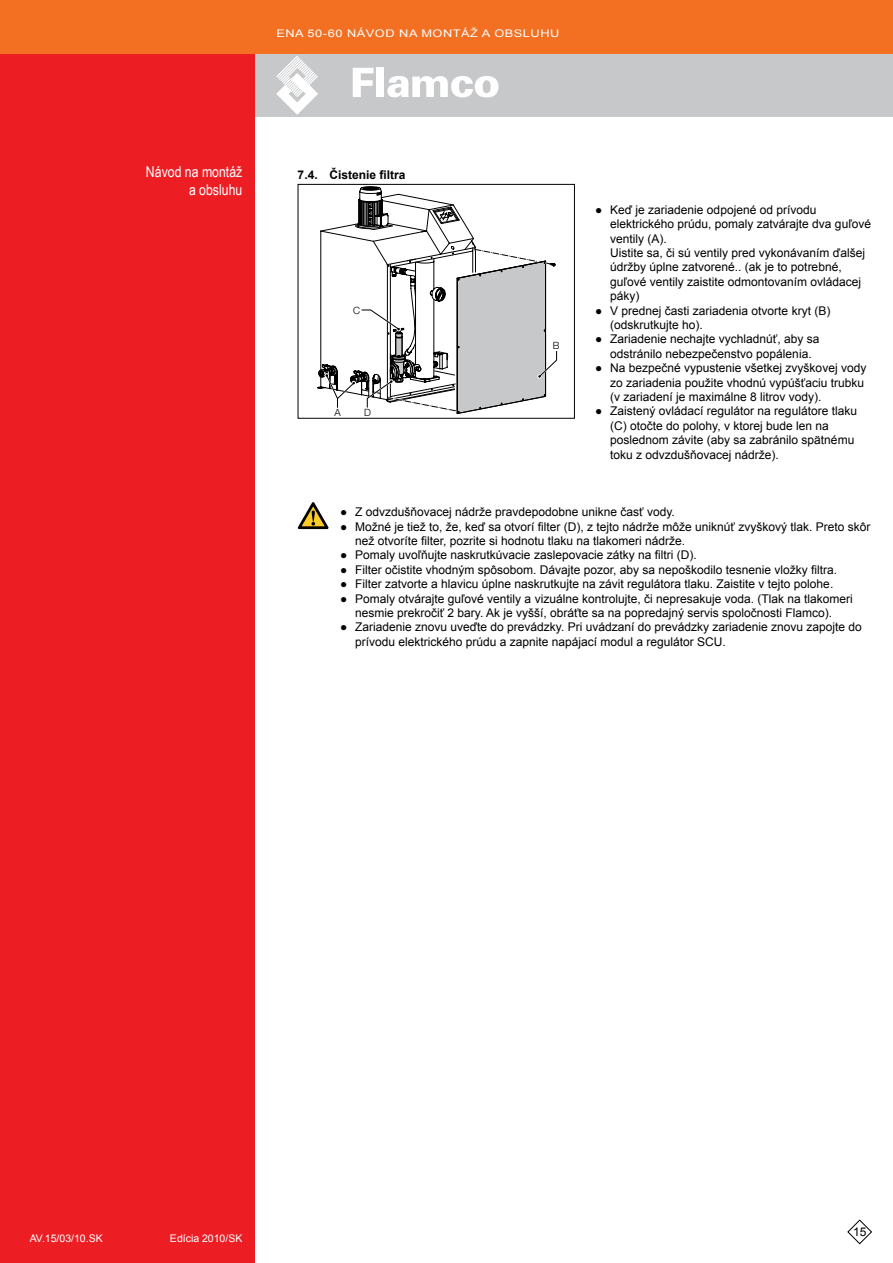
<style>
.page{position:relative;width:893px;height:1263px;background:#fff}
.page>*{position:absolute;margin:0;border:0;box-sizing:border-box;transform-origin:0 0}
.t1{font:15px/18px "Arial Narrow";color:#fff;text-align:right}
.t2{font:12px/14.4px "Arial";color:#000}
.t3{font:700 12px "Arial";color:#000}
.t4{font:10.5px "Arial";letter-spacing:.04em;color:#fff;scale:1.22 1}
.t5{font:10.5px "Arial";letter-spacing:.04em;color:#fff}
.t6{font:10.5px "Arial";color:#fff}
.t7{font:300 10.05px "Helvetica Neue";color:#000}
.s1{color:#010000}
</style>
<div class="page">
<div style="left:0;top:53px;width:893px;height:64px;background:#c7c8ca"></div>
<div style="left:0;top:0;width:255px;height:1263px;background:#ed1d24"></div>
<svg style="left:847px;top:1219px;width:25px;height:25px"></svg>
<div style="left:0;top:0;width:893px;height:53px;background:#f36f21"></div>
<svg style="left:276px;top:56px;width:42px;height:59px"></svg>
<svg style="left:353px;top:68px;width:20px;height:29px"></svg>
<div style="left:376px;top:68px;width:8px;height:29px;background:#fff"></div>
<svg style="left:387px;top:76px;width:111px;height:21px"></svg>
<svg style="left:317px;top:186px;width:241px;height:228px"></svg>
<div style="left:298px;top:184px;width:277px;height:235px;border:1px solid #000"></div>
<svg style="left:298px;top:502px;width:31px;height:27px"></svg>
<p class="t4" style="left:276px;top:27px;width:233px">ENA 50-60 NÁVOD NA MONTÁŽ A OBSLUHU</p>
<p class="t1" style="left:146px;top:162px;width:98px">Návod na montáž a obsluhu</p>
<p class="t3" style="left:298px;top:167px;width:109px"><span class="s1">7.4.</span> Čistenie filtra</p>
<p class="t7" style="left:353px;top:304px;width:9px">C</p>
<p class="t7" style="left:334px;top:406px;width:8px">A</p>
<p class="t7" style="left:364px;top:406px;width:8px">D</p>
<p class="t7" style="left:553px;top:339px;width:8px">B</p>
<p class="t2" style="left:610px;top:202px;width:262px;text-indent:-15px">● Keď je zariadenie odpojené od prívodu elektrického prúdu, pomaly zatvárajte dva guľové ventily (A).<br>Uistite sa, či sú ventily pred vykonávaním ďalšej údržby úplne zatvorené.. (ak je to potrebné, guľové ventily zaistite odmontovaním ovládacej páky)</p>
<p class="t2" style="left:610px;top:303px;width:222px;text-indent:-15px">● V prednej časti zariadenia otvorte kryt (B) (odskrutkujte ho).</p>
<p class="t2" style="left:595px;top:332px;width:226px;text-align:center">● Zariadenie nechajte vychladnúť, aby sa odstránilo nebezpečenstvo popálenia.</p>
<p class="t2" style="left:610px;top:361px;width:258px;text-indent:-15px">● Na bezpečné vypustenie všetkej zvyškovej vody zo zariadenia použite vhodnú vypúšťaciu trubku (v zariadení je maximálne 8 litrov vody).</p>
<p class="t2" style="left:610px;top:404px;width:248px;text-indent:-15px">● Zaistený ovládací regulátor na regulátore tlaku (C) otočte do polohy, v ktorej bude len na poslednom závite (aby sa zabránilo spätnému toku z odvzdušňovacej nádrže).</p>
<p class="t2" style="left:340px;top:505px;width:336px">● Z odvzdušňovacej nádrže pravdepodobne unikne časť vody.</p>
<p class="t2" style="left:355px;top:519px;width:517px;text-indent:-15px">● Možné je tiež to, že, keď sa otvorí filter (D), z tejto nádrže môže uniknúť zvyškový tlak. Preto skôr než otvoríte filter, pozrite si hodnotu tlaku na tlakomeri nádrže.</p>
<p class="t2" style="left:340px;top:548px;width:358px">● Pomaly uvoľňujte naskrutkúvacie zaslepovacie zátky na filtri (D).</p>
<p class="t2" style="left:340px;top:562px;width:499px">● Filter očistite vhodným spôsobom. Dávajte pozor, aby sa nepoškodilo tesnenie vložky filtra.</p>
<p class="t2" style="left:340px;top:577px;width:495px">● Filter zatvorte a hlavicu úplne naskrutkujte na závit regulátora tlaku. Zaistite v tejto polohe.</p>
<p class="t2" style="left:340px;top:591px;width:514px;text-align:center">● Pomaly otvárajte guľové ventily a vizuálne kontrolujte, či nepresakuje voda. (Tlak na tlakomeri nesmie prekročiť 2 bary. Ak je vyšší, obráťte sa na popredajný servis spoločnosti Flamco).</p>
<p class="t2" style="left:355px;top:620px;width:508px;text-indent:-15px">● Zariadenie znovu uveďte do prevádzky. Pri uvádzaní do prevádzky zariadenie znovu zapojte do prívodu elektrického prúdu a zapnite napájací modul a regulátor SCU.</p>
<p class="t5" style="left:30px;top:1231px;width:74px">AV.15/03/10.SK</p>
<p class="t6" style="left:170px;top:1231px;width:74px">Edícia 2010/SK</p>
<p class="t2" style="left:853px;top:1225px;width:15px">15</p>
</div>
